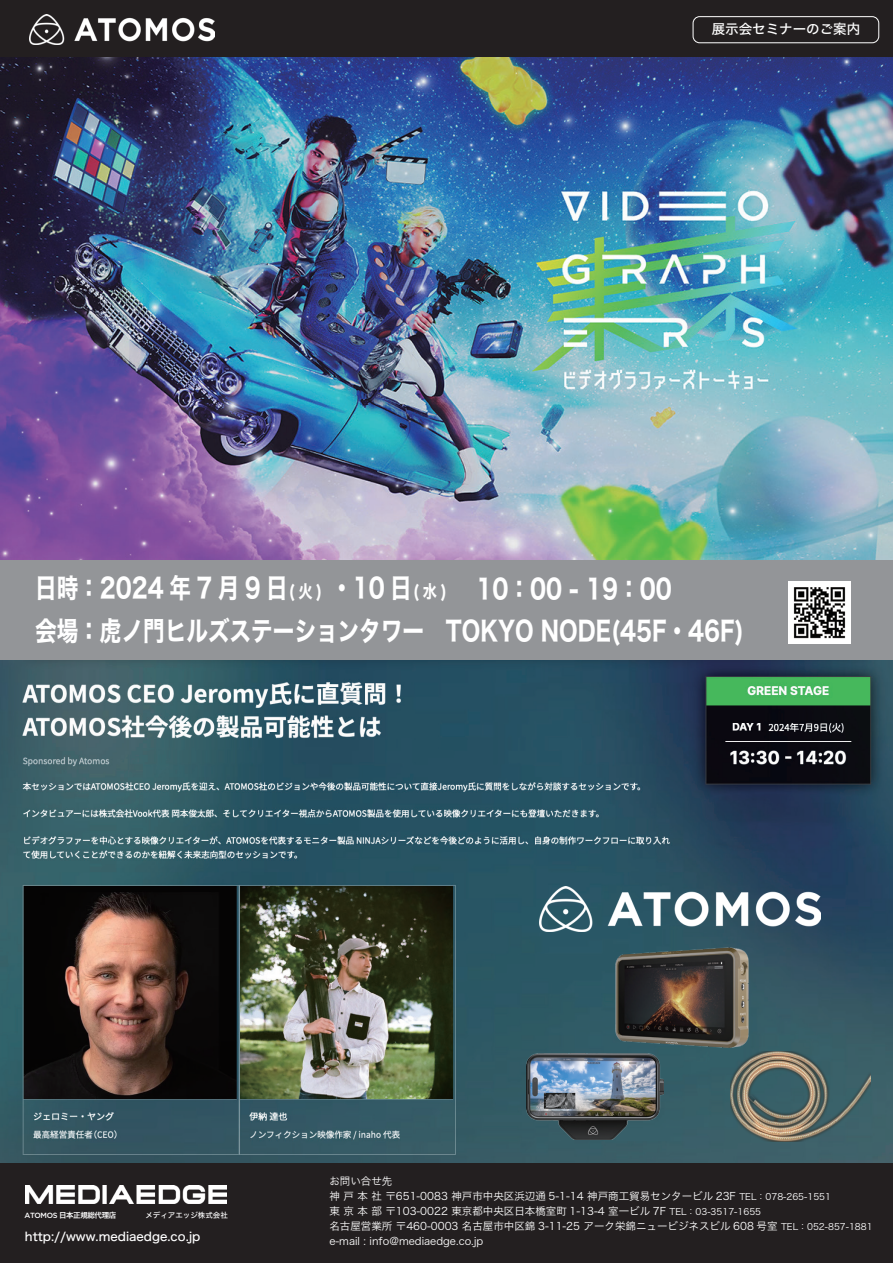
<style>
.page{position:relative;width:893px;height:1263px;background:#fff}
.page>*{position:absolute;margin:0;border:0;box-sizing:border-box;transform-origin:0 0}
.t1{font:27px "Hiragino Sans W7";color:#fff;scale:.8 1}
.t2{font:17.85px "Hiragino Sans W7";color:#fff;scale:.8 1}
.t3{font:13.5px "Hiragino Sans W5";color:#fff}
.t4{font:12px "Hiragino Sans W5";color:#fff}
.t5{font:10.5px/15px "Hiragino Sans W3";color:#fff}
.t6{font:7.5px "Hiragino Sans W6";letter-spacing:-.05em;color:#fff}
.t7{font:7.5px "Hiragino Sans W5";color:#fff}
.s1{font-size:17.85px}
.s2{font-family:"Gotham Pro";font-weight:500}
.s3{font-size:9px}
</style>
<div class="page">
<div style="left:0;top:0;width:893px;height:57px;background:#231f20"></div>
<div style="left:693px;top:16px;width:186px;height:27px;border:1px solid #fff;border-radius:7px"></div>
<img style="left:29px;top:15px;width:186px;height:29px">
<div style="left:0;top:559px;width:893px;height:101px;background:#939598"></div>
<div style="left:0;top:1157px;width:893px;height:106px;background:#231f20"></div>
<img style="left:26px;top:1186px;width:201px;height:18px">
<img style="left:0;top:57px;width:893px;height:502px">
<img style="left:0;top:660px;width:893px;height:502px">
<img style="left:788px;top:581px;width:62px;height:63px">
<img style="left:527px;top:1054px;width:136px;height:85px">
<img style="left:730px;top:1051px;width:140px;height:91px">
<img style="left:539px;top:886px;width:282px;height:45px">
<img style="left:599px;top:945px;width:162px;height:109px">
<p class="t3" style="left:712px;top:17px;width:150px">展示会セミナーのご案内</p>
<h1 class="t1" style="left:35px;top:567px;width:797px">日時：2024 年 7 月 9 日　　・10 日<span class="s1">(水)</span> 10：00 - 19：00</h1>
<h2 class="t2" style="left:289px;top:577px;width:43px">(火)</h2>
<h1 class="t1" style="left:35px;top:609px;width:887px">会場：虎ノ門ヒルズステーションタワー　TOKYO NODE(45F・46F)</h1>
<p class="t7" style="left:145px;top:1208px;width:84px">メディアエッジ株式会社</p>
<p class="t4" style="left:25px;top:1226px;width:177px">http://www.mediaedge.co.jp</p>
<p class="t6" style="left:25px;top:1208px;width:93px"><span class="s2">ATOMOS</span> 日本正規総代理店</p>
<p class="t5" style="left:329px;top:1173px;width:545px">お問い合せ先<br>神 戸 本 社 〒651-0083 神戸市中央区浜辺通 5-1-14 神戸商工貿易センタービル 23F <span class="s3">TEL：078-265-1551<br></span>東 京 本 部 〒103-0022 東京都中央区日本橋室町 1-13-4 室一ビル 7F <span class="s3">TEL：03-3517-1655<br></span>名古屋営業所 〒460-0003 名古屋市中区錦 3-11-25 アーク栄錦ニュービジネスビル 608 号室 <span class="s3">TEL：052-857-1881 </span>e-mail : info@mediaedge.co.jp</p>
</div>
